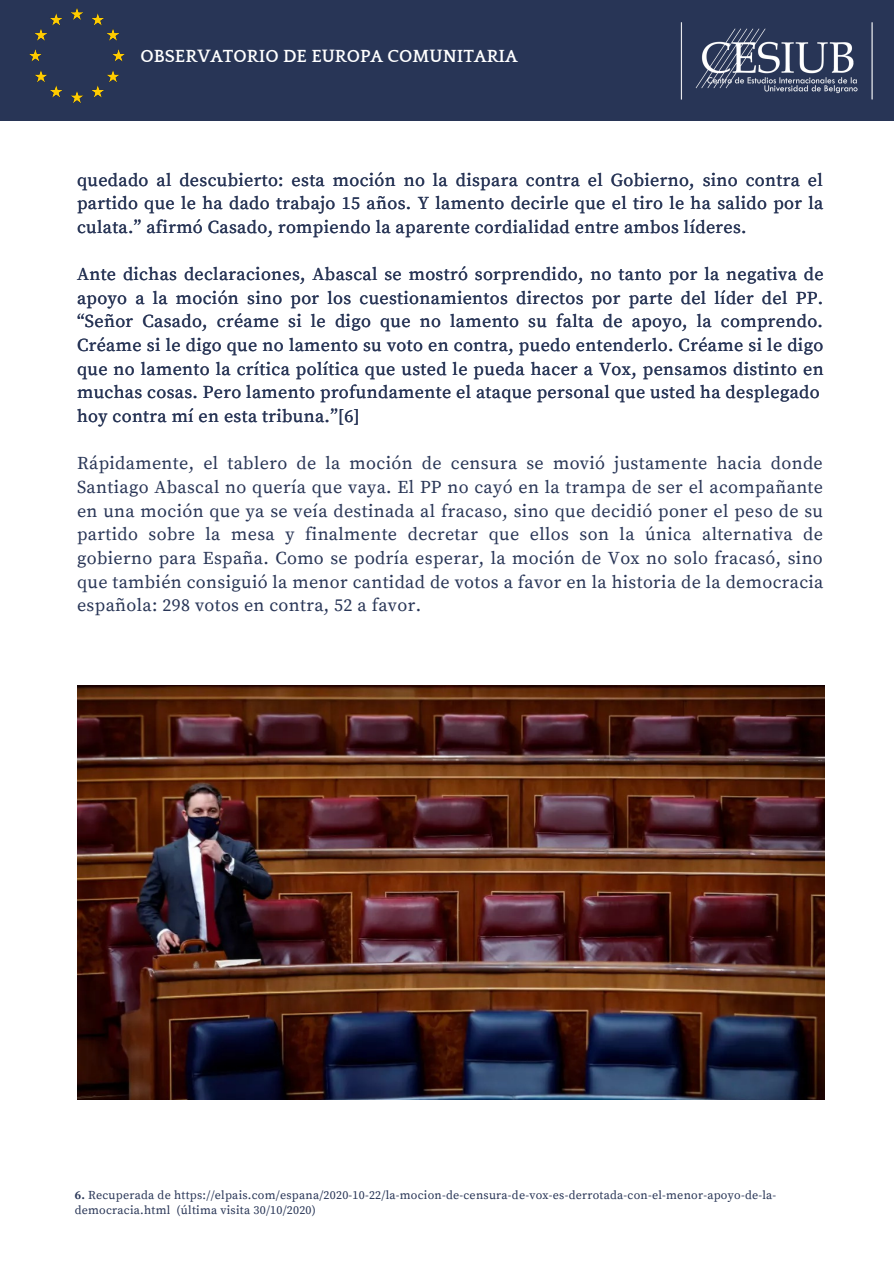
<style>
.page{position:relative;width:894px;height:1264px;background:#fff}
.page>*{position:absolute;margin:0;border:0;box-sizing:border-box;transform-origin:0 0}
.t1{font:18px/23.7px "Source Serif Pro";letter-spacing:.02em;color:#283556;text-align:justify}
.t2{font:700 18px "Quattrocento";color:#fff}
.t3{font:12px/15px "Source Serif Pro";letter-spacing:.02em;color:#283556}
.s1{font-weight:700}
</style>
<div class="page">
<div style="left:0;top:0;width:893px;height:1263px;background:#283556"></div>
<div style="left:0;top:121px;width:893px;height:1142px;background:#fff"></div>
<img style="left:29px;top:8px;width:96px;height:95px">
<img style="left:680px;top:22px;width:193px;height:78px">
<img style="left:77px;top:685px;width:746px;height:414px">
<p class="t2" style="left:140px;top:47px;width:379px">OBSERVATORIO DE EUROPA COMUNITARIA</p>
<p class="t1" style="left:77px;top:168px;width:747px">quedado al descubierto: esta moción no la dispara contra el Gobierno, sino contra el partido que le ha dado trabajo 15 años. Y lamento decirle que el tiro le ha salido por la culata.” afirmó Casado, rompiendo la aparente cordialidad entre ambos líderes.</p>
<p class="t1" style="left:77px;top:263px;width:747px;text-align:left">Ante dichas declaraciones, Abascal se mostró sorprendido, no tanto por la negativa de apoyo a la moción sino por los cuestionamientos directos por parte del líder del PP. “Señor Casado, créame si le digo que no lamento su falta de apoyo, la comprendo.<br>Créame si le digo que no lamento su voto en contra, puedo entenderlo. Créame si le digo que no lamento la crítica política que usted le pueda hacer a Vox, pensamos distinto en muchas cosas. Pero lamento profundamente el ataque personal que usted ha desplegado hoy contra mí en esta tribuna.”[6]</p>
<p class="t1" style="left:77px;top:452px;width:747px">Rápidamente, el tablero de la moción de censura se movió justamente hacia donde Santiago Abascal no quería que vaya. El PP no cayó en la trampa de ser el acompañante en una moción que ya se veía destinada al fracaso, sino que decidió poner el peso de su partido sobre la mesa y finalmente decretar que ellos son la única alternativa de gobierno para España. Como se podría esperar, la moción de Vox no solo fracasó, sino que también consiguió la menor cantidad de votos a favor en la historia de la democracia española: 298 votos en contra, 52 a favor.</p>
<p class="t3" style="left:75px;top:1188px;width:702px"><span class="s1">6.</span> Recuperada de https://elpais.com/espana/2020-10-22/la-mocion-de-censura-de-vox-es-derrotada-con-el-menor-apoyo-de-la&shy;democracia.html (última visita 30/10/2020)</p>
</div>
